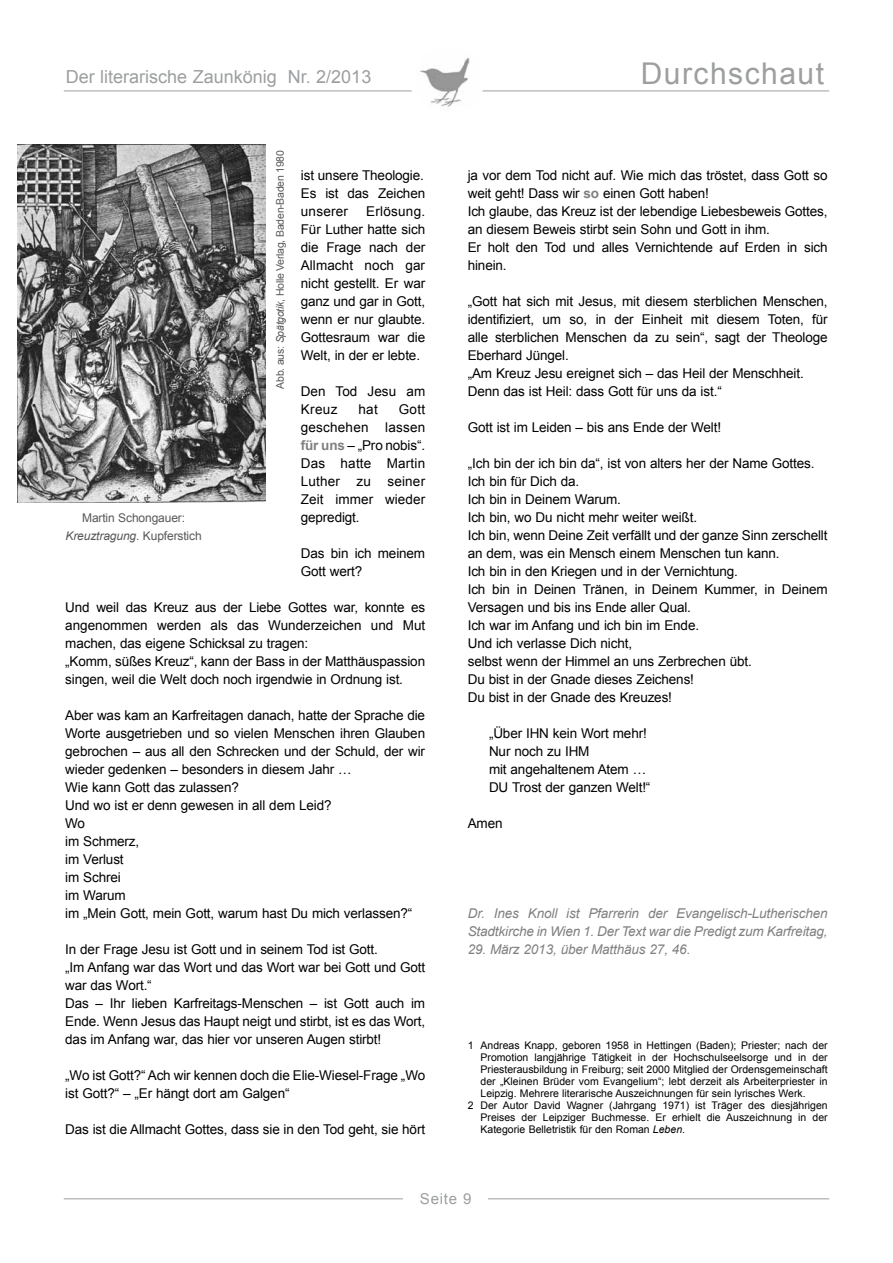
<style>
.page{position:relative;width:893px;height:1263px;background:#fff}
.page>*{position:absolute;margin:0;border:0;box-sizing:border-box;transform-origin:0 0}
.t1{font:30px "Arial";letter-spacing:.05em;color:#9c9e9f}
.t2{font:18px "Arial";color:#9c9e9f}
.t3{font:15px "Arial";letter-spacing:.05em;color:#9c9e9f}
.t4{font:13.5px/18px "Arial";letter-spacing:-.01em;color:#000}
.t5{font:italic 13.5px/18px "Arial";letter-spacing:-.01em;color:#808080}
.t6{font:12px/18px "Arial";letter-spacing:-.01em;color:#58585a;text-align:center}
.t7{font:10.5px "Arial";color:#000}
.t8{font:10.5px "Arial";letter-spacing:-.025em;color:#58585a}
.s1{font-style:italic}
.s2{font-weight:700;color:#808080}
</style>
<div class="page">
<img style="left:17px;top:145px;width:248px;height:357px">
<hr style="left:64px;top:91px;width:765px;height:1px;background:#9c9e9f">
<div style="left:410px;top:45px;width:69px;height:69px;background:#fff;border-radius:50%"></div>
<hr style="left:64px;top:1198px;width:765px;height:1px;background:#9c9e9f">
<div style="left:404px;top:1191px;width:84px;height:27px;background:#fff"></div>
<img style="left:420px;top:57px;width:60px;height:50px">
<div style="left:415px;top:45px;width:69px;height:69px;border:1px solid #fff;border-radius:50%"></div>
<h2 class="t2" style="left:66px;top:65px;width:307px">Der literarische Zaunkönig Nr. 2/2013</h2>
<h1 class="t1" style="left:641px;top:54px;width:185px">Durchschaut</h1>
<p class="t8" style="left:273px;top:389px;width:240px;rotate:-90deg">Abb. aus: <span class="s1">Spätgotik</span>, Holle Verlag, Baden-Baden 1980</p>
<p class="t4" style="left:301px;top:166px;width:126px;text-align:justify">ist unsere Theologie.<br>Es ist das Zeichen unserer</p>
<p class="t4" style="left:301px;top:202px;width:126px;text-align:justify;text-indent:65px">Erlösung.<br>Für Luther hatte sich die Frage nach der Allmacht noch gar nicht gestellt. Er war ganz und gar in Gott, wenn er nur glaubte.<br>Gottesraum war die Welt, in der er lebte.</p>
<p class="t4" style="left:301px;top:382px;width:126px">Den Tod Jesu am<br>Kreuz</p>
<p class="t4" style="left:301px;top:400px;width:126px;text-align:justify;text-indent:98px">Gott geschehen lassen <span class="s2">für uns</span> – „Pro nobis“.<br>Das hatte Martin Luther zu seiner Zeit immer wieder gepredigt.</p>
<p class="t4" style="left:301px;top:544px;width:126px">Das bin ich meinem<br>Gott wert?</p>
<p class="t4" style="left:65px;top:598px;width:361px">Und weil das Kreuz aus der Liebe Gottes war, konnte es angenommen werden als das Wunderzeichen und Mut machen, das eigene Schicksal zu tragen:<br>„Komm, süßes Kreuz“, kann der Bass in der Matthäuspassion singen, weil die Welt doch noch irgendwie in Ordnung ist.</p>
<p class="t4" style="left:65px;top:706px;width:361px">Aber was kam an Karfreitagen danach, hatte der Sprache die<br>Worte ausgetrieben und so vielen Menschen ihren Glauben gebrochen – aus all den Schrecken und der Schuld, der wir wieder gedenken – besonders in diesem Jahr …<br>Wie kann Gott das zulassen?<br>Und wo ist er denn gewesen in all dem Leid?<br>Wo<br>im Schmerz,<br>im Verlust<br>im Schrei<br>im Warum<br>im „Mein Gott, mein Gott, warum hast Du mich verlassen?“</p>
<p class="t4" style="left:65px;top:940px;width:361px">In der Frage Jesu ist Gott und in seinem Tod ist Gott.<br>„Im Anfang war das Wort und das Wort war bei Gott und Gott war das Wort.“<br>Das – Ihr lieben Karfreitags-Menschen – ist Gott auch im Ende. Wenn Jesus das Haupt neigt und stirbt, ist es das Wort, das im Anfang war, das hier vor unseren Augen stirbt!</p>
<p class="t4" style="left:65px;top:1066px;width:361px">„Wo ist Gott?“ Ach wir kennen doch die Elie-Wiesel-Frage „Wo ist Gott?“ – „Er hängt dort am Galgen“</p>
<p class="t4" style="left:65px;top:1120px;width:361px">Das ist die Allmacht Gottes, dass sie in den Tod geht, sie hört</p>
<p class="t4" style="left:358px;top:400px;width:21px">hat</p>
<p class="t6" style="left:66px;top:509px;width:138px">Martin Schongauer:<br><span class="s1">Kreuztragung</span>. Kupferstich</p>
<p class="t4" style="left:468px;top:166px;width:361px">ja vor dem Tod nicht auf. Wie mich das tröstet, dass Gott so weit geht! Dass wir <span class="s2">so</span> einen Gott haben!<br>Ich glaube, das Kreuz ist der lebendige Liebesbeweis Gottes, an diesem Beweis stirbt sein Sohn und Gott in ihm.<br>Er holt den Tod und alles Vernichtende auf Erden in sich hinein.</p>
<p class="t4" style="left:468px;top:292px;width:361px">„Gott hat sich mit Jesus, mit diesem sterblichen Menschen, identifiziert, um so, in der Einheit mit diesem Toten, für alle sterblichen Menschen da zu sein“, sagt der Theologe Eberhard Jüngel.<br>„Am Kreuz Jesu ereignet sich – das Heil der Menschheit.<br>Denn das ist Heil: dass Gott für uns da ist.“</p>
<p class="t4" style="left:468px;top:418px;width:255px">Gott ist im Leiden – bis ans Ende der Welt!</p>
<p class="t4" style="left:468px;top:454px;width:361px">„Ich bin der ich bin da“, ist von alters her der Name Gottes.<br>Ich bin für Dich da.<br>Ich bin in Deinem Warum.<br>Ich bin, wo Du nicht mehr weiter weißt.<br>Ich bin, wenn Deine Zeit verfällt und der ganze Sinn zerschellt an dem, was ein Mensch einem Menschen tun kann.<br>Ich bin in den Kriegen und in der Vernichtung.<br>Ich bin in Deinen Tränen, in Deinem Kummer, in Deinem Versagen und bis ins Ende aller Qual.<br>Ich war im Anfang und ich bin im Ende.<br>Und ich verlasse Dich nicht,<br>selbst wenn der Himmel an uns Zerbrechen übt.<br>Du bist in der Gnade dieses Zeichens!<br>Du bist in der Gnade des Kreuzes!</p>
<p class="t4" style="left:489px;top:724px;width:163px">„Über IHN kein Wort mehr!<br>Nur noch zu IHM<br>mit angehaltenem Atem …<br>DU Trost der ganzen Welt!“</p>
<p class="t4" style="left:468px;top:814px;width:36px">Amen</p>
<p class="t5" style="left:468px;top:904px;width:361px">Dr. Ines Knoll ist Pfarrerin der Evangelisch-Lutherischen<br>Stadtkirche in Wien 1. Der Text war die Predigt zum Karfreitag,</p>
<p class="t5" style="left:468px;top:940px;width:224px">29. März 2013, über Matthäus 27, 46.</p>
<p class="t7" style="left:468px;top:1038px;width:361px">1 Andreas Knapp, geboren 1958 in Hettingen (Baden); Priester; nach der</p>
<p class="t7" style="left:480px;top:1050px;width:349px">Promotion langjährige Tätigkeit in der Hochschulseelsorge und in der</p>
<p class="t7" style="left:480px;top:1062px;width:349px">Priesterausbildung in Freiburg; seit 2000 Mitglied der Ordensgemeinschaft</p>
<p class="t7" style="left:480px;top:1074px;width:349px">der „Kleinen Brüder vom Evangelium“; lebt derzeit als Arbeiterpriester in</p>
<p class="t7" style="left:480px;top:1086px;width:327px">Leipzig. Mehrere literarische Auszeichnungen für sein lyrisches Werk.</p>
<p class="t7" style="left:468px;top:1098px;width:361px">2 Der Autor David Wagner (Jahrgang 1971) ist Träger des diesjährigen</p>
<p class="t7" style="left:480px;top:1110px;width:349px">Preises der Leipziger Buchmesse. Er erhielt die Auszeichnung in der</p>
<p class="t7" style="left:480px;top:1122px;width:206px">Kategorie Belletristik für den Roman <span class="s1">Leben</span>.</p>
<p class="t3" style="left:420px;top:1188px;width:53px">Seite 9</p>
</div>
